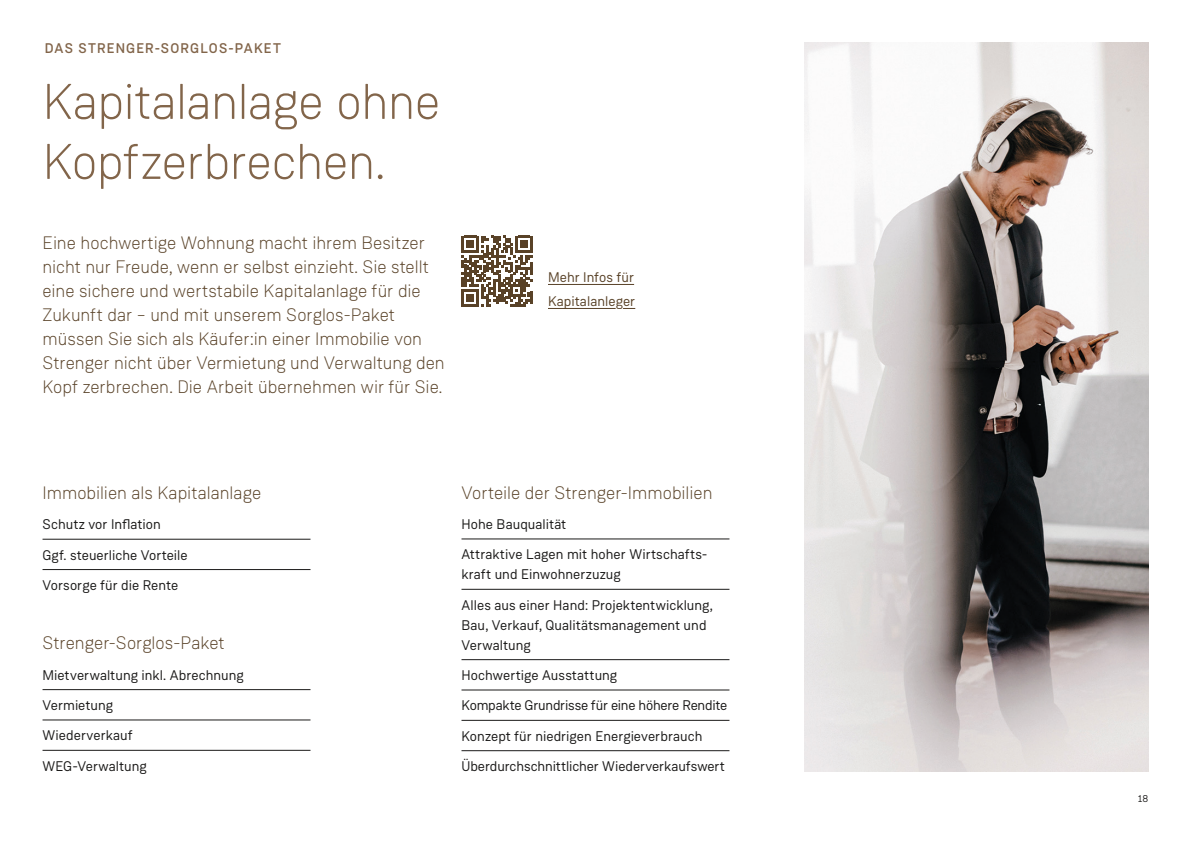
<style>
.page{position:relative;width:1191px;height:842px;background:#fff}
.page>*{position:absolute;margin:0;border:0;box-sizing:border-box;transform-origin:0 0}
.t1{font:300 50px/60px "Weissenhof Grotesk";letter-spacing:-.01em;color:#82654a}
.t2{font:300 18px/24px "Weissenhof Grotesk";color:#594228}
.t3{font:14px/30.3px "Weissenhof Grotesk";color:#1b1a19}
.t4{font:14px/24px "Weissenhof Grotesk";color:#594228}
.t5{font:500 14px "Weissenhof Grotesk";letter-spacing:.085em;color:#82654a}
.t6{font:10px "Weissenhof Grotesk";color:#1b1a19}
</style>
<div class="page">
<img style="left:805px;top:43px;width:343px;height:728px">
<hr style="left:43px;top:539px;width:267px;height:1px;background:#1b1a19">
<hr style="left:43px;top:569px;width:267px;height:1px;background:#1b1a19">
<hr style="left:43px;top:689px;width:267px;height:1px;background:#1b1a19">
<hr style="left:43px;top:720px;width:267px;height:1px;background:#1b1a19">
<hr style="left:43px;top:750px;width:267px;height:1px;background:#1b1a19">
<hr style="left:461px;top:539px;width:268px;height:1px;background:#1b1a19">
<hr style="left:461px;top:589px;width:268px;height:1px;background:#1b1a19">
<hr style="left:461px;top:659px;width:268px;height:1px;background:#1b1a19">
<hr style="left:461px;top:690px;width:268px;height:1px;background:#1b1a19">
<hr style="left:461px;top:720px;width:268px;height:1px;background:#1b1a19">
<hr style="left:461px;top:750px;width:268px;height:1px;background:#1b1a19">
<hr style="left:548px;top:284px;width:86px;height:1px;background:#594228">
<hr style="left:548px;top:308px;width:67px;height:1px;background:#594228">
<svg style="left:623px;top:308px;width:12px;height:1px"></svg>
<svg style="left:461px;top:236px;width:71px;height:70px"></svg>
<p class="t5" style="left:45px;top:40px;width:238px">DAS STRENGER-SORGLOS-PAKET</p>
<h1 class="t1" style="left:43px;top:71px;width:399px">Kapitalanlage ohne<br>Kopfzerbrechen.</h1>
<p class="t2" style="left:43px;top:231px;width:404px">Eine hochwertige Wohnung macht ihrem Besitzer nicht nur Freude, wenn er selbst einzieht. Sie stellt eine sichere und wertstabile Kapitalanlage für die Zukunft dar – und mit unserem Sorglos-Paket müssen Sie sich als Käufer:in einer Immobilie von Strenger nicht über Vermietung und Verwaltung den Kopf zerbrechen. Die Arbeit übernehmen wir für Sie.</p>
<p class="t4" style="left:548px;top:266px;width:89px">Mehr Infos für<br>Kapitalanleger</p>
<p class="t2" style="left:43px;top:480px;width:220px">Immobilien als Kapitalanlage</p>
<p class="t3" style="left:43px;top:509px;width:147px">Schutz vor Inflation<br>Ggf. steuerliche Vorteile<br>Vorsorge für die Rente</p>
<p class="t2" style="left:43px;top:631px;width:184px">Strenger-Sorglos-Paket</p>
<p class="t3" style="left:43px;top:660px;width:203px">Mietverwaltung inkl. Abrechnung<br>Vermietung<br>Wiederverkauf<br>WEG-Verwaltung</p>
<p class="t2" style="left:461px;top:480px;width:252px">Vorteile der Strenger-Immobilien</p>
<p class="t3" style="left:461px;top:509px;width:247px">Hohe Bauqualität<br>Attraktive Lagen mit hoher Wirtschafts-</p>
<p class="t3" style="left:461px;top:559px;width:253px">kraft und Einwohnerzuzug<br>Alles aus einer Hand: Projektentwicklung,</p>
<p class="t3" style="left:461px;top:615px;width:246px;line-height:20px">Bau, Verkauf, Qualitätsmanagement und<br>Verwaltung</p>
<p class="t3" style="left:461px;top:660px;width:267px">Hochwertige Ausstattung<br>Kompakte Grundrisse für eine höhere Rendite Konzept für niedrigen Energieverbrauch Überdurchschnittlicher Wiederverkaufswert</p>
<p class="t6" style="left:1138px;top:792px;width:12px">18</p>
</div>
